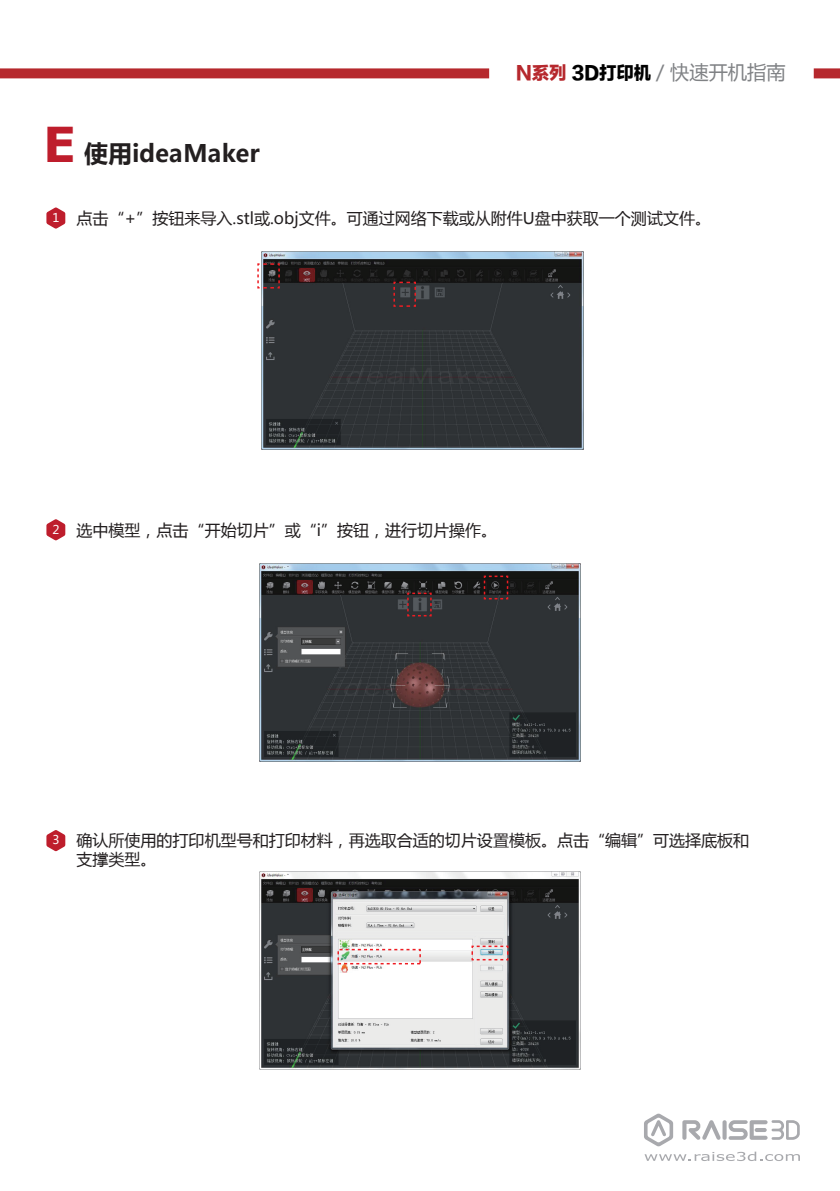
<style>
.page{position:relative;width:840px;height:1191px;background:#fff}
.page>*{position:absolute;margin:0;border:0;box-sizing:border-box;transform-origin:0 0}
.t1{font:700 24px "Microsoft Ya Hei";color:#231f20}
.t2{font:19.2px "Microsoft Ya Hei";color:#808285}
.t3{font:16px/19.2px "Microsoft Ya Hei";color:#231f20}
.t4{font:12px "Microsoft Ya Hei";color:#fff}
.s1{font-family:"Verdana";font-size:48px;color:#be1d2c}
.s2{font-family:"FZLTTHK GBK1 0";font-size:18px;color:#b6282d}
.s3{font-family:"FZLTTHK GBK1 0";font-size:18px;color:#000}
</style>
<div class="page">
<svg style="left:644px;top:1113px;width:155px;height:48px"></svg>
<div style="left:0;top:68px;width:489px;height:10px;background:#b6282d"></div>
<div style="left:813px;top:68px;width:26px;height:10px;background:#b6282d"></div>
<svg style="left:46px;top:207px;width:19px;height:22px"></svg>
<svg style="left:46px;top:519px;width:19px;height:21px"></svg>
<img style="left:259px;top:563px;width:321px;height:198px">
<svg style="left:482px;top:575px;width:26px;height:25px"></svg>
<svg style="left:406px;top:592px;width:26px;height:25px"></svg>
<img style="left:261px;top:252px;width:321px;height:198px">
<svg style="left:392px;top:281px;width:24px;height:27px"></svg>
<svg style="left:257px;top:262px;width:23px;height:27px"></svg>
<img style="left:259px;top:872px;width:321px;height:198px">
<svg style="left:470px;top:945px;width:39px;height:16px"></svg>
<svg style="left:46px;top:830px;width:19px;height:21px"></svg>
<h1 class="t1" style="left:43px;top:136px;width:218px"><span class="s1">E</span> 使用ideaMaker</h1>
<p class="t2" style="left:516px;top:59px;width:271px"><span class="s2">N系列</span> <span class="s3">3D打印机</span> / 快速开机指南</p>
<p class="t3" style="left:52px;top:209px;width:659px"><sup>1</sup> 点击“+”按钮来导入.stl或.obj文件。可通过网络下载或从附件U盘中获取一个测试文件。</p>
<p class="t3" style="left:52px;top:520px;width:446px"><sup>2</sup> 选中模型，点击“开始切片”或“i”按钮，进行切片操作。</p>
<p class="t4" style="left:52px;top:832px;width:9px">3</p>
<p class="t3" style="left:76px;top:829px;width:673px">确认所使用的打印机型号和打印材料，再选取合适的切片设置模板。点击“编辑”可选择底板和支撑类型。</p>
</div>
